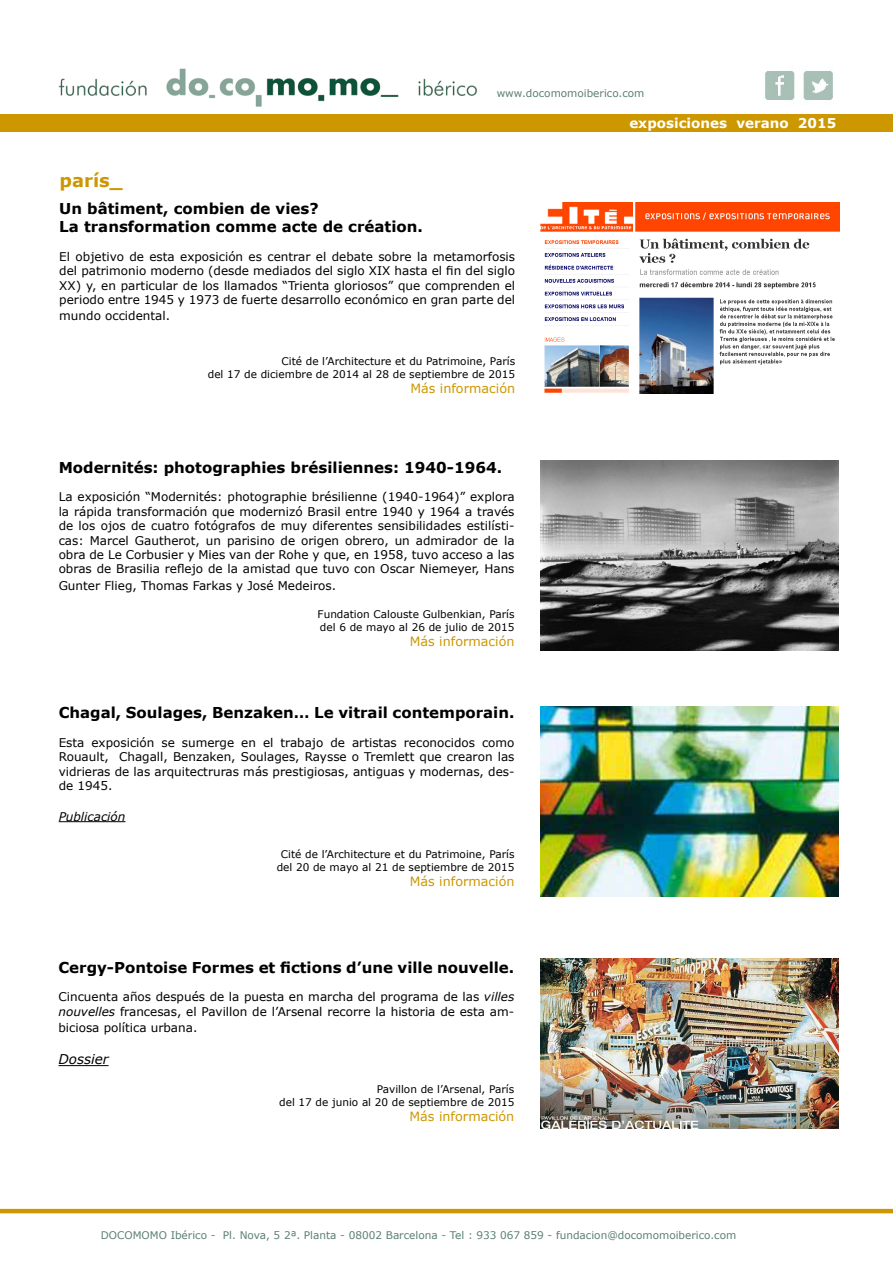
<style>
.page{position:relative;width:893px;height:1263px;background:#fff}
.page>*{position:absolute;margin:0;border:0;box-sizing:border-box;transform-origin:0 0}
.t1{font:700 18px "Verdana";color:#cd9700}
.t2{font:700 15px/18px "Verdana";color:#000}
.t3{font:700 13.5px "Verdana";color:#fff}
.t4{font:italic 13.5px "Verdana";color:#000}
.t5{font:12.75px "Verdana";color:#cd9700}
.t6{font:12px/14.4px "Verdana";color:#000;text-align:justify}
.t7{font:italic 12px "Verdana";color:#000}
.t8{font:10.5px/12.6px "Verdana";color:#000;text-align:right}
.t9{font:10.5px "Verdana";color:#5b7f71}
.s1{font-style:italic}
</style>
<div class="page">
<img style="left:55px;top:68px;width:424px;height:47px">
<div style="left:0;top:115px;width:893px;height:17px;background:#cd9700"></div>
<hr style="left:0;top:1209px;width:893px;height:4px;background:#cd9700">
<img style="left:765px;top:71px;width:68px;height:29px">
<img style="left:541px;top:203px;width:298px;height:190px">
<img style="left:540px;top:460px;width:298px;height:191px">
<img style="left:540px;top:707px;width:298px;height:189px">
<hr style="left:59px;top:821px;width:66px;height:1px;background:#000">
<hr style="left:58px;top:1065px;width:51px;height:1px;background:#000">
<img style="left:540px;top:959px;width:298px;height:169px">
<p class="t9" style="left:497px;top:87px;width:149px">www.docomomoiberico.com</p>
<h1 class="t1" style="left:60px;top:168px;width:65px">parís_</h1>
<p class="t2" style="left:59px;top:199px;width:365px">Un bâtiment, combien de vies?<br>La transformation comme acte de création.</p>
<p class="t6" style="left:59px;top:249px;width:457px">El objetivo de esta exposición es centrar el debate sobre la metamorfosis del patrimonio moderno (desde mediados del siglo XIX hasta el fin del siglo XX) y, en particular de los llamados “Trienta gloriosos” que comprenden el periodo entre 1945 y 1973 de fuerte desarrollo económico en gran parte del</p>
<p class="t6" style="left:59px;top:308px;width:112px">mundo occidental.</p>
<p class="t8" style="left:208px;top:355px;width:309px">Cité de l’Architecture et du Patrimoine, París<br>del 17 de diciembre de 2014 al 28 de septiembre de 2015</p>
<p class="t5" style="left:410px;top:380px;width:106px">Más información</p>
<p class="t2" style="left:59px;top:458px;width:445px">Modernités: photographies brésiliennes: 1940-1964.</p>
<p class="t6" style="left:59px;top:489px;width:457px">La exposición “Modernités: photographie brésilienne (1940-1964)” explora la rápida transformación que modernizó Brasil entre 1940 y 1964 a través de los ojos de cuatro fotógrafos de muy diferentes sensibilidades estilísti&shy;cas: Marcel Gautherot, un parisino de origen obrero, un admirador de la obra de Le Corbusier y Mies van der Rohe y que, en 1958, tuvo acceso a las obras de Brasilia reflejo de la amistad que tuvo con Oscar Niemeyer, Hans</p>
<p class="t6" style="left:59px;top:578px;width:279px">Gunter Flieg, Thomas Farkas y José Medeiros.</p>
<p class="t8" style="left:318px;top:608px;width:198px;text-align:left">Fundation Calouste Gulbenkian, París del 6 de mayo al 26 de julio de 2015</p>
<p class="t5" style="left:410px;top:633px;width:106px">Más información</p>
<p class="t2" style="left:59px;top:703px;width:457px">Chagal, Soulages, Benzaken… Le vitrail contemporain.</p>
<p class="t6" style="left:59px;top:735px;width:457px">Esta exposición se sumerge en el trabajo de artistas reconocidos como Rouault, Chagall, Benzaken, Soulages, Raysse o Tremlett que crearon las vidrieras de las arquitectruras más prestigiosas, antiguas y modernas, des&shy;de 1945.</p>
<p class="t7" style="left:59px;top:808px;width:68px">Publicación</p>
<p class="t8" style="left:277px;top:848px;width:239px;text-align:center">Cité de l’Architecture et du Patrimoine, París del 20 de mayo al 21 de septiembre de 2015</p>
<p class="t5" style="left:410px;top:873px;width:106px">Más información</p>
<p class="t2" style="left:58px;top:958px;width:457px">Cergy-Pontoise Formes et fictions d’une ville nouvelle.</p>
<p class="t6" style="left:58px;top:989px;width:457px">Cincuenta años después de la puesta en marcha del programa de las <span class="s1">villes nouvelles</span> francesas, el Pavillon de l’Arsenal recorre la historia de esta am-</p>
<p class="t6" style="left:58px;top:1020px;width:140px">biciosa política urbana.</p>
<p class="t4" style="left:58px;top:1050px;width:52px">Dossier</p>
<p class="t8" style="left:279px;top:1083px;width:237px">Pavillon de l’Arsenal, París<br>del 17 de junio al 20 de septiembre de 2015</p>
<p class="t5" style="left:410px;top:1108px;width:106px">Más información</p>
<p class="t3" style="left:629px;top:113px;width:208px">exposiciones verano 2015</p>
<p class="t9" style="left:101px;top:1228px;width:637px">DOCOMOMO Ibérico - Pl. Nova, 5 2ª. Planta - 08002 Barcelona - Tel : 933 067 859 - fundacion@docomomoiberico.com</p>
</div>
